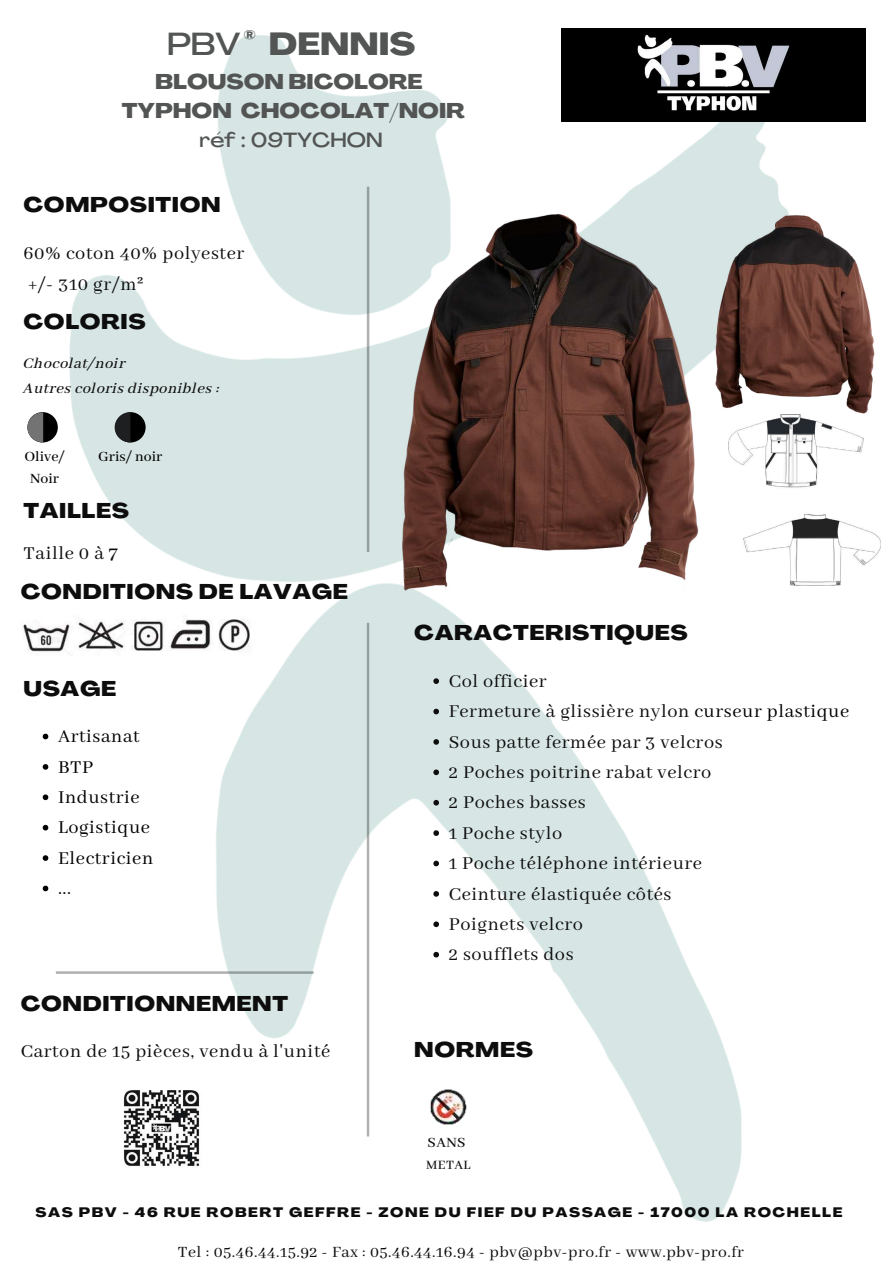
<style>
.page{position:relative;width:893px;height:1263px;background:#fff}
.page>*{position:absolute;margin:0;border:0;box-sizing:border-box;transform-origin:0 0}
.t1{font:800 expanded 31.5px "Agrandir";color:#535555}
.t2{font:800 expanded 21px "Agrandir";letter-spacing:.03em;color:#0d0d0e}
.t3{font:800 expanded 21px/29.2px "Agrandir";color:#535555;text-align:center}
.t4{font:20.25px/30.4px "Abhaya Libre";letter-spacing:.03em;color:#0d0d0e}
.t5{font:20.25px/30.4px "Abhaya Libre";letter-spacing:.03em;color:#000}
.t6{font:500 expanded 20.25px "Agrandir";color:#535555}
.t7{font:17.48px "Abhaya Libre";letter-spacing:.03em;color:#0d0d0e}
.t8{font:16.5px/24.8px "CA Generated";letter-spacing:.03em;color:#0d0d0e}
.t9{font:500 15.75px/22px "Abhaya Libre";color:#000;text-align:center}
.t10{font:500 15.75px "Abhaya Libre";color:#0d0d0e}
.t11{font:500 14.25px "Abhaya Libre";letter-spacing:.03em;color:#0d0d0e}
.t12{font:800 expanded 13.5px "Agrandir";letter-spacing:.115em;color:#0d0d0e}
.t13{font:800 expanded 12.08px "Agrandir";color:#535555}
.s1{font-weight:500}
.s2{color:#000}
</style>
<div class="page">
<img style="left:70px;top:36px;width:696px;height:1185px">
<svg style="left:56px;top:971px;width:258px;height:3px"></svg>
<svg style="left:367px;top:187px;width:2px;height:21px"></svg>
<svg style="left:367px;top:623px;width:2px;height:513px"></svg>
<div style="left:27px;top:412px;width:31px;height:30px;background:#000;border-radius:50%"></div>
<img style="left:562px;top:28px;width:303px;height:94px">
<div style="left:115px;top:412px;width:31px;height:30px;background:#000;border-radius:50%"></div>
<img style="left:427px;top:1085px;width:42px;height:43px">
<svg style="left:27px;top:412px;width:16px;height:30px"></svg>
<svg style="left:115px;top:412px;width:15px;height:30px"></svg>
<img style="left:23px;top:615px;width:233px;height:41px">
<img style="left:728px;top:468px;width:152px;height:118px">
<img style="left:115px;top:1082px;width:92px;height:92px">
<img style="left:364px;top:208px;width:350px;height:392px">
<img style="left:682px;top:151px;width:193px;height:317px">
<svg style="left:433px;top:678px;width:6px;height:6px"></svg>
<svg style="left:433px;top:709px;width:6px;height:5px"></svg>
<svg style="left:433px;top:739px;width:6px;height:6px"></svg>
<svg style="left:433px;top:769px;width:6px;height:6px"></svg>
<svg style="left:433px;top:800px;width:6px;height:5px"></svg>
<svg style="left:433px;top:830px;width:6px;height:6px"></svg>
<svg style="left:433px;top:861px;width:6px;height:5px"></svg>
<svg style="left:433px;top:891px;width:6px;height:6px"></svg>
<svg style="left:433px;top:921px;width:6px;height:6px"></svg>
<svg style="left:433px;top:952px;width:6px;height:5px"></svg>
<svg style="left:43px;top:734px;width:5px;height:5px"></svg>
<svg style="left:43px;top:764px;width:5px;height:6px"></svg>
<svg style="left:43px;top:794px;width:5px;height:6px"></svg>
<svg style="left:43px;top:825px;width:5px;height:5px"></svg>
<svg style="left:43px;top:855px;width:5px;height:6px"></svg>
<svg style="left:43px;top:886px;width:5px;height:5px"></svg>
<p class="t13" style="left:244px;top:29px;width:13px">®</p>
<h1 class="t1" style="left:167px;top:32px;width:250px"><span class="s1">PBV</span> DENNIS</h1>
<p class="t3" style="left:122px;top:69px;width:344px">BLOUSON BICOLORE<br>TYPHON CHOCOLAT/NOIR</p>
<p class="t6" style="left:200px;top:132px;width:185px">réf : 09TYCHON</p>
<p class="t2" style="left:24px;top:197px;width:199px">COMPOSITION</p>
<p class="t4" style="left:24px;top:239px;width:222px">60% coton 40% polyester +/- 310 gr/m²</p>
<p class="t2" style="left:24px;top:313px;width:123px">COLORIS</p>
<p class="t8" style="left:24px;top:351px;width:197px">Chocolat/noir<br>Autres coloris disponibles :</p>
<p class="t9" style="left:24px;top:446px;width:42px">Olive/<br>Noir</p>
<p class="t9" style="left:98px;top:446px;width:66px">Gris/ noir</p>
<p class="t2" style="left:24px;top:502px;width:107px">TAILLES</p>
<p class="t4" style="left:24px;top:539px;width:96px">Taille 0 à 7</p>
<p class="t2" style="left:21px;top:583px;width:329px">CONDITIONS DE LAVAGE</p>
<p class="t2" style="left:24px;top:680px;width:94px">USAGE</p>
<p class="t5" style="left:58px;top:722px;width:97px">Artisanat<br>BTP<br>Industrie<br>Logistique<br>Electricien ...</p>
<p class="t2" style="left:21px;top:995px;width:269px">CONDITIONNEMENT</p>
<p class="t4" style="left:21px;top:1037px;width:311px">Carton de 15 pièces, vendu à l'unité</p>
<p class="t2" style="left:414px;top:624px;width:275px">CARACTERISTIQUES</p>
<p class="t4" style="left:449px;top:666px;width:402px">Col officier<br>Fermeture à glissière nylon <span class="s2">curseur plastique<br></span>Sous patte fermée par 3 velcros<br>2 Poches poitrine rabat velcro<br>2 Poches basses<br>1 Poche stylo<br>1 Poche téléphone intérieure<br>Ceinture élastiquée côtés<br>Poignets velcro<br>2 soufflets dos</p>
<p class="t2" style="left:414px;top:1041px;width:120px">NORMES</p>
<p class="t10" style="left:427px;top:1134px;width:39px">SANS</p>
<p class="t11" style="left:426px;top:1157px;width:46px">METAL</p>
<p class="t12" style="left:36px;top:1206px;width:808px">SAS PBV - 46 RUE ROBERT GEFFRE - ZONE DU FIEF DU PASSAGE - 17000 LA ROCHELLE</p>
<p class="t7" style="left:178px;top:1242px;width:567px">Tel : 05.46.44.15.92 - Fax : 05.46.44.16.94 - pbv@pbv-pro.fr - www.pbv-pro.fr</p>
</div>
